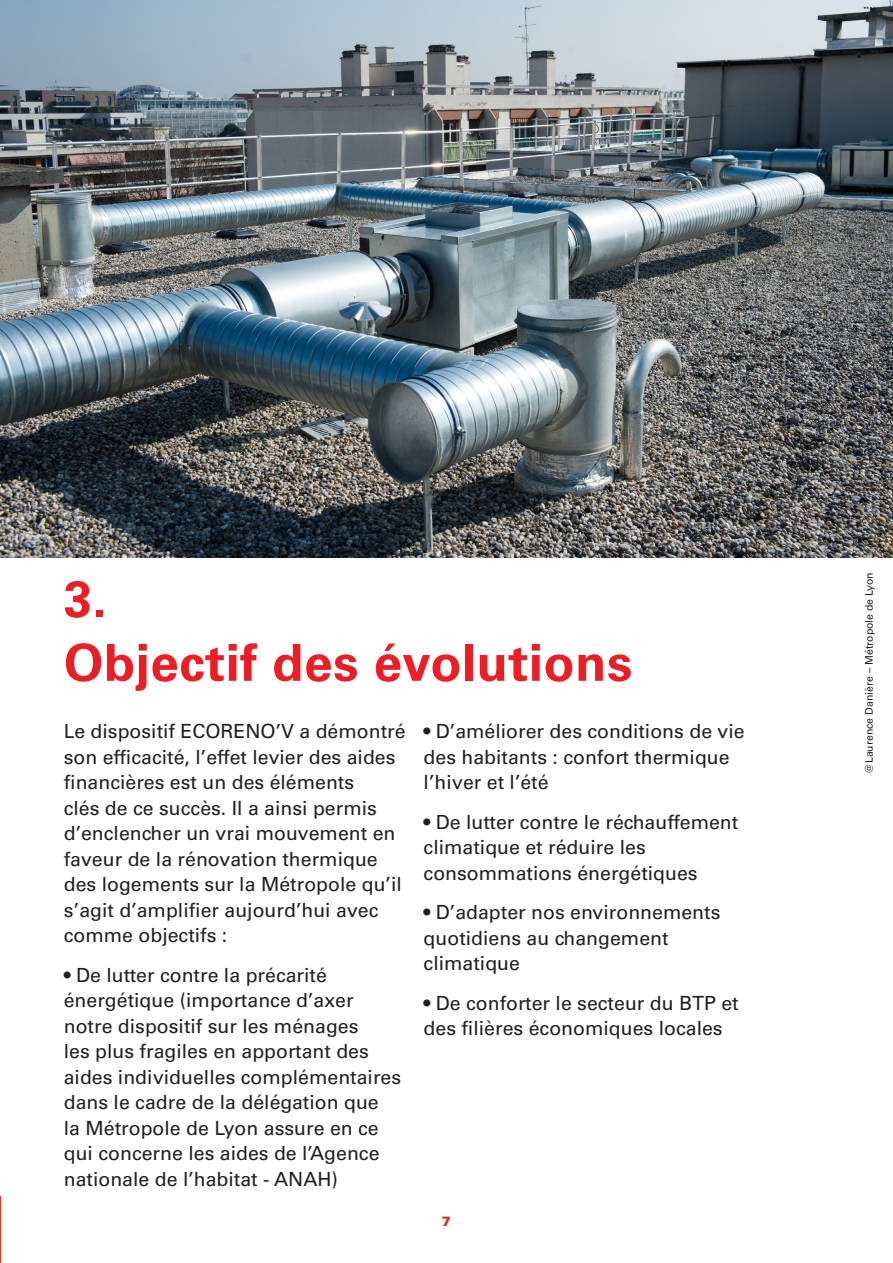
<style>
.page{position:relative;width:893px;height:1263px;background:#fff}
.page>*{position:absolute;margin:0;border:0;box-sizing:border-box;transform-origin:0 0}
.texte_courant{font:700 51px "Univers";letter-spacing:.01em;color:#ee1d23}
.texte_courant-2{font:19.5px/25.5px "Univers LT Std";color:#231f20}
.t1{font:900 13.5px "Univers";color:#ee1d23}
.texte_courant-3{font:10.5px "Univers LT Std";color:#231f20}
</style>
<div class="page">
<img style="left:0;top:0;width:893px;height:557px">
<h1 class="texte_courant" style="left:64px;top:569px;width:45px">3.</h1>
<p class="texte_courant" style="left:64px;top:633px;width:570px">Objectif des évolutions</p>
<p class="texte_courant-2" style="left:64px;top:719px;width:343px">Le dispositif ECORENO’V a démontré son efficacité, l’effet levier des aides financières est un des éléments<br>clés de ce succès. Il a ainsi permis d’enclencher un vrai mouvement en faveur de la rénovation thermique des logements sur la Métropole qu’il s’agit d’amplifier aujourd’hui avec comme objectifs :</p>
<p class="texte_courant-2" style="left:64px;top:962px;width:339px">• De lutter contre la précarité énergétique (importance d’axer notre dispositif sur les ménages<br>les plus fragiles en apportant des aides individuelles complémentaires dans le cadre de la délégation que<br>la Métropole de Lyon assure en ce qui concerne les aides de l’Agence nationale de l’habitat - ANAH)</p>
<p class="texte_courant-2" style="left:424px;top:719px;width:323px">• D’améliorer des conditions de vie des habitants : confort thermique l’hiver et l’été</p>
<p class="texte_courant-2" style="left:424px;top:809px;width:316px">• De lutter contre le réchauffement climatique et réduire les consommations énergétiques</p>
<p class="texte_courant-2" style="left:424px;top:900px;width:298px">• D’adapter nos environnements quotidiens au changement climatique</p>
<p class="texte_courant-2" style="left:424px;top:990px;width:317px">• De conforter le secteur du BTP et des filières économiques locales</p>
<p class="t1" style="left:442px;top:1212px;width:11px">7</p>
<p class="texte_courant-3" style="left:863px;top:774px;width:203px;rotate:-90deg">@Laurence Danière – Métropole de Lyon</p>
</div>
